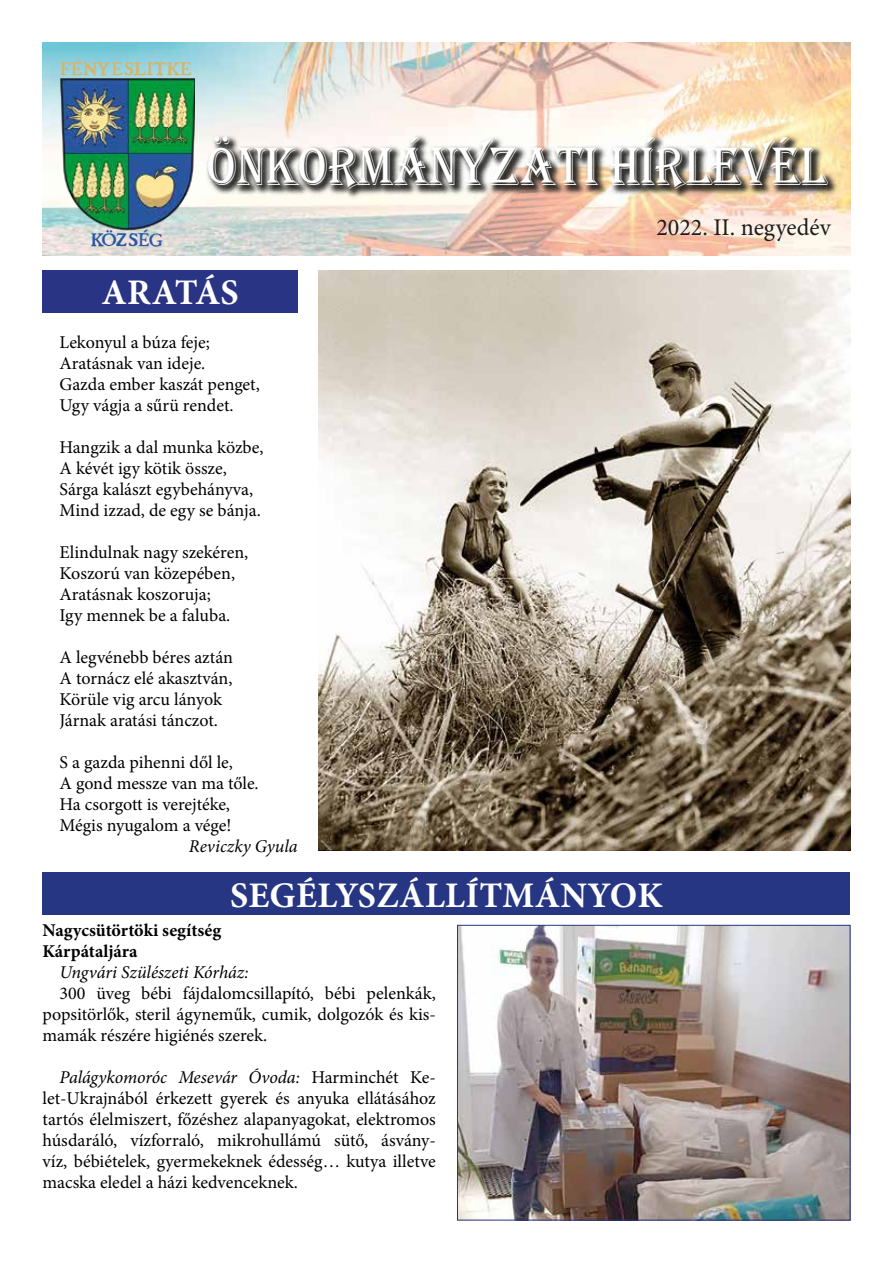
<style>
.page{position:relative;width:893px;height:1263px;background:#fff}
.page>*{position:absolute;margin:0;border:0;box-sizing:border-box;transform-origin:0 0}
.t1{font:55.5px "Algerian";color:#fff;scale:.86 1}
.t2{font:700 36px "Minion Pro";letter-spacing:.01em;color:#fff}
.t3{font:24px "Minion Pro";color:#1d1d1b}
.t4{font:18px/21px "Minion Pro";color:#000}
.t5{font:italic 18px "Minion Pro";letter-spacing:-.005em;color:#000}
.t6{font:700 18px/21px "Minion Pro";color:#000}
.t7{font:18px "Kis Miklos";letter-spacing:-.035em;color:#d6b469}
.t8{font:18px "Kis Miklos";letter-spacing:-.055em;color:#2b57a1}
.s1{font-style:italic}
</style>
<div class="page">
<img style="left:43px;top:43px;width:807px;height:212px">
<div style="left:206px;top:134px;width:632px;height:65px;background:#1d1d1b;opacity:.92"></div>
<img style="left:60px;top:78px;width:135px;height:154px">
<div style="left:43px;top:270px;width:255px;height:43px;background:#293485"></div>
<img style="left:459px;top:927px;width:389px;height:291px">
<div style="left:457px;top:925px;width:393px;height:295px;border:1px solid #283583"></div>
<img style="left:319px;top:270px;width:531px;height:580px">
<div style="left:43px;top:872px;width:807px;height:43px;background:#263682"></div>
<p class="t7" style="left:60px;top:58px;width:133px">FÉNYESLITKE</p>
<p class="t8" style="left:91px;top:229px;width:74px">KÖZSÉG</p>
<h1 class="t1" style="left:207px;top:136px;width:722px">ÖNKORMÁNYZATI HÍRLEVÉL</h1>
<h3 class="t3" style="left:656px;top:212px;width:176px">2022. II. negyedév</h3>
<h2 class="t2" style="left:101px;top:267px;width:139px">ARATÁS</h2>
<p class="t4" style="left:60px;top:332px;width:202px">Lekonyul a búza feje;<br>Aratásnak van ideje.<br>Gazda ember kaszát penget,<br>Ugy vágja a sűrü rendet.</p>
<p class="t4" style="left:60px;top:437px;width:206px">Hangzik a dal munka közbe,<br>A kévét igy kötik össze,<br>Sárga kalászt egybehányva,<br>Mind izzad, de egy se bánja.</p>
<p class="t4" style="left:60px;top:542px;width:190px">Elindulnak nagy szekéren,<br>Koszorú van közepében,<br>Aratásnak koszoruja;<br>Igy mennek be a faluba.</p>
<p class="t4" style="left:60px;top:647px;width:175px">A legvénebb béres aztán<br>A tornácz elé akasztván,<br>Körüle vig arcu lányok<br>Járnak aratási tánczot.</p>
<p class="t4" style="left:60px;top:752px;width:201px">S a gazda pihenni dől le,<br>A gond messze van ma tőle.<br>Ha csorgott is verejtéke,<br>Mégis nyugalom a vége!</p>
<p class="t5" style="left:189px;top:834px;width:110px">Reviczky Gyula</p>
<h2 class="t2" style="left:230px;top:870px;width:434px">SEGÉLYSZÁLLÍTMÁNYOK</h2>
<p class="t6" style="left:43px;top:920px;width:180px">Nagycsütörtöki segítség<br>Kárpátaljára</p>
<p class="t5" style="left:60px;top:960px;width:191px">Ungvári Szülészeti Kórház:</p>
<p class="t4" style="left:43px;top:983px;width:395px;text-align:justify;text-indent:17px">300 üveg bébi fájdalomcsillapító, bébi pelenkák, popsitörlők, steril ágyneműk, cumik, dolgozók és kis&shy;mamák részére higiénés szerek.</p>
<p class="t4" style="left:43px;top:1067px;width:395px;text-align:justify;text-indent:17px"><span class="s1">Palágykomoróc Mesevár Óvoda:</span> Harminchét Ke&shy;let-Ukrajnából érkezett gyerek és anyuka ellátásához tartós élelmiszert, főzéshez alapanyagokat, elektromos húsdaráló, vízforraló, mikrohullámú sütő, ásvány&shy;víz, bébiételek, gyermekeknek édesség… kutya illetve macska eledel a házi kedvenceknek.</p>
</div>
